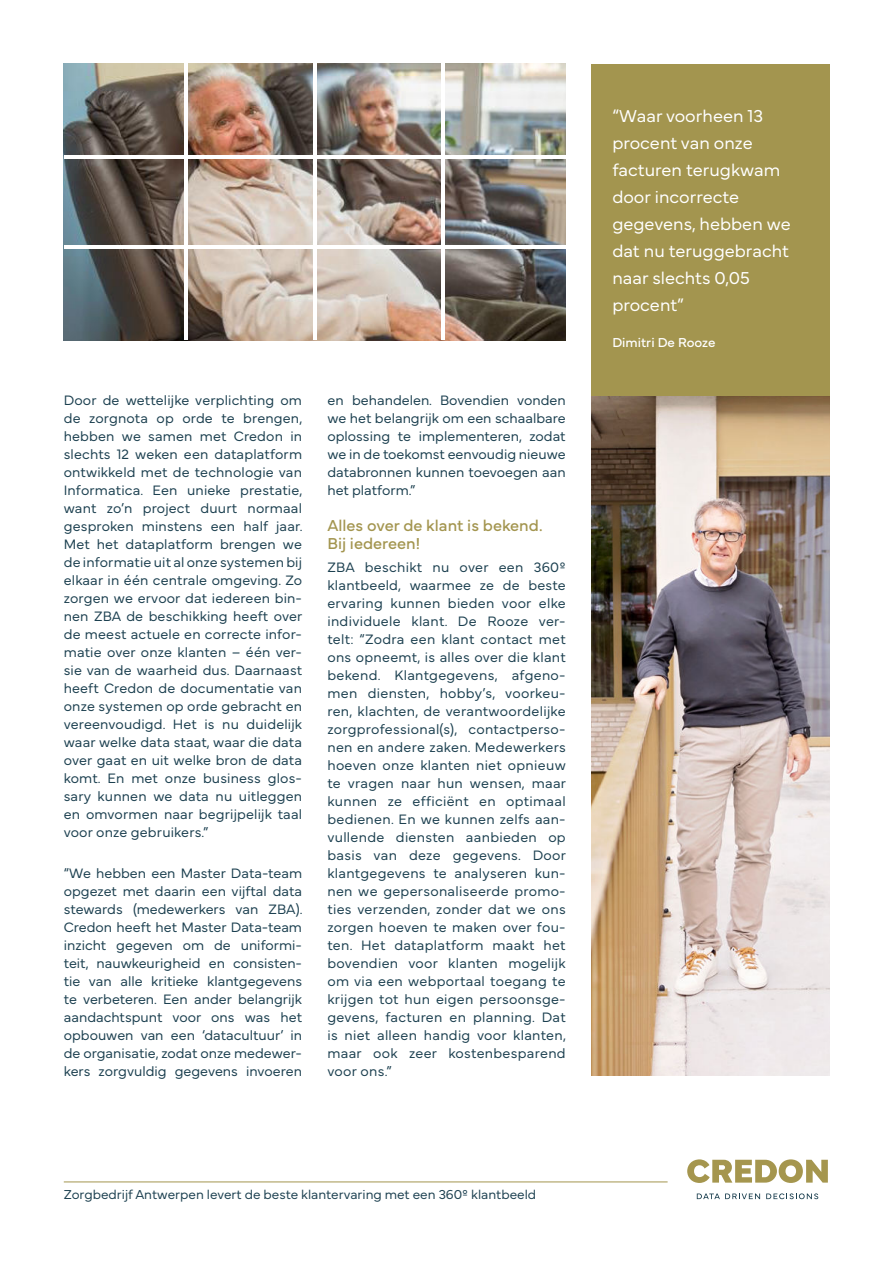
<style>
.page{position:relative;width:893px;height:1263px;background:#fff}
.page>*{position:absolute;margin:0;border:0;box-sizing:border-box;transform-origin:0 0}
.t1{font:300 18px/27px "Mundial";color:#fff}
.t2{font:16.5px/18px "Mundial";color:#a3954f}
.t3{font:300 14.25px/18px "Mundial";color:#1c4050;text-align:justify}
.t4{font:300 13.5px "Mundial";color:#1c4050}
.t5{font:13.5px "Mundial";color:#fff}
</style>
<div class="page">
<svg style="left:687px;top:1159px;width:141px;height:24px"></svg>
<svg style="left:697px;top:1193px;width:63px;height:6px"></svg>
<svg style="left:766px;top:1193px;width:52px;height:6px"></svg>
<hr style="left:64px;top:1182px;width:604px;height:1px;background:#a3954f">
<img style="left:591px;top:395px;width:238px;height:681px">
<img style="left:64px;top:64px;width:502px;height:276px">
<hr style="left:184px;top:64px;width:4px;height:276px;background:#fff">
<hr style="left:64px;top:155px;width:502px;height:3px;background:#fff">
<hr style="left:64px;top:245px;width:502px;height:4px;background:#fff">
<hr style="left:313px;top:64px;width:3px;height:276px;background:#fff">
<hr style="left:442px;top:64px;width:3px;height:276px;background:#fff">
<div style="left:591px;top:64px;width:238px;height:331px;background:#a3954f"></div>
<p class="t3" style="left:64px;top:392px;width:240px">Door de wettelijke verplichting om de zorgnota op orde te brengen, hebben we samen met Credon in slechts 12 weken een dataplatform ontwikkeld met de technologie van Informatica. Een unieke prestatie, want zo’n project duurt normaal gesproken minstens een half jaar.<br>Met het dataplatform brengen we de informatie uit al onze systemen bij elkaar in één centrale omgeving. Zo zorgen we ervoor dat iedereen bin&shy;nen ZBA de beschikking heeft over de meest actuele en correcte infor&shy;matie over onze klanten – één ver&shy;sie van de waarheid dus. Daarnaast heeft Credon de documentatie van onze systemen op orde gebracht en vereenvoudigd. Het is nu duidelijk waar welke data staat, waar die data over gaat en uit welke bron de data komt. En met onze business glos&shy;sary kunnen we data nu uitleggen en omvormen naar begrijpelijk taal voor onze gebruikers.”</p>
<p class="t3" style="left:64px;top:864px;width:240px">“We hebben een Master Data-team opgezet met daarin een vijftal data stewards (medewerkers van ZBA).<br>Credon heeft het Master Data-team inzicht gegeven om de uniformi&shy;teit, nauwkeurigheid en consisten&shy;tie van alle kritieke klantgegevens te verbeteren. Een ander belangrijk aandachtspunt voor ons was het opbouwen van een ‘datacultuur’ in de organisatie, zodat onze medewer&shy;kers zorgvuldig gegevens invoeren</p>
<p class="t3" style="left:327px;top:392px;width:240px">en behandelen. Bovendien vonden we het belangrijk om een schaalbare oplossing te implementeren, zodat we in de toekomst eenvoudig nieuwe databronnen kunnen toevoegen aan het platform.”</p>
<p class="t2" style="left:327px;top:518px;width:217px">Alles over de klant is bekend.<br>Bij iedereen!</p>
<p class="t3" style="left:327px;top:559px;width:240px">ZBA beschikt nu over een 360º klantbeeld, waarmee ze de beste ervaring kunnen bieden voor elke individuele klant. De Rooze ver&shy;telt: “Zodra een klant contact met ons opneemt, is alles over die klant bekend. Klantgegevens, afgeno&shy;men diensten, hobby’s, voorkeu&shy;ren, klachten, de verantwoordelijke zorgprofessional(s), contactperso&shy;nen en andere zaken. Medewerkers hoeven onze klanten niet opnieuw te vragen naar hun wensen, maar kunnen ze efficiënt en optimaal bedienen. En we kunnen zelfs aan&shy;vullende diensten aanbieden op basis van deze gegevens. Door klantgegevens te analyseren kun&shy;nen we gepersonaliseerde promo&shy;ties verzenden, zonder dat we ons zorgen hoeven te maken over fou&shy;ten. Het dataplatform maakt het bovendien voor klanten mogelijk om via een webportaal toegang te krijgen tot hun eigen persoonsge&shy;gevens, facturen en planning. Dat is niet alleen handig voor klanten, maar ook zeer kostenbesparend voor ons.”</p>
<p class="t4" style="left:64px;top:1189px;width:474px">Zorgbedrijf Antwerpen levert de beste klantervaring met een 360º klantbeeld</p>
<p class="t1" style="left:612px;top:103px;width:180px">“Waar voorheen 13 procent van onze facturen terugkwam door incorrecte gegevens, hebben we dat nu teruggebracht naar slechts 0,05 procent”</p>
<p class="t5" style="left:612px;top:337px;width:105px">Dimitri De Rooze</p>
</div>
